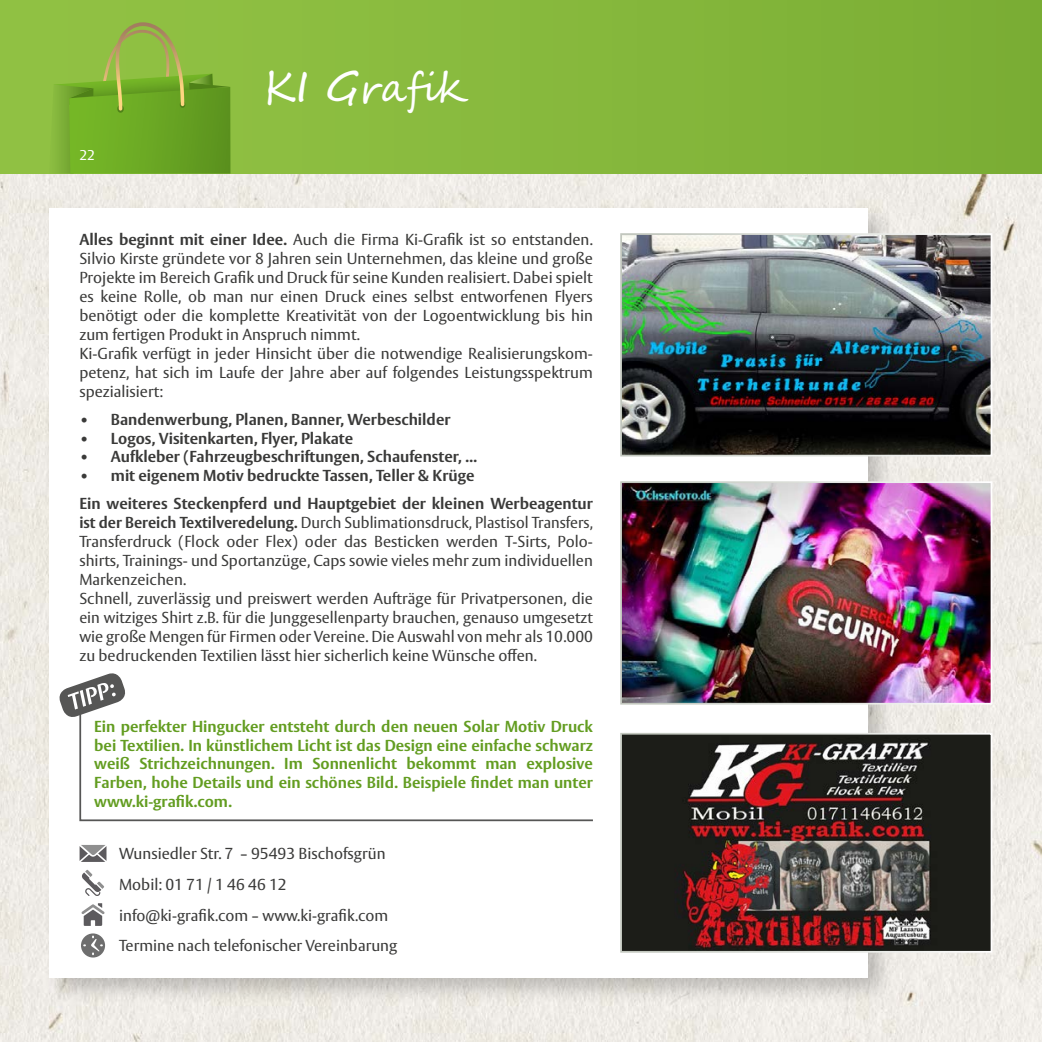
<style>
.page{position:relative;width:1042px;height:1042px;background:#fff}
.page>*{position:absolute;margin:0;border:0;box-sizing:border-box;transform-origin:0 0}
.t1{font:42px "Segoe Script";color:#fff}
.t2{font:15.75px/18.9px "Vesta Std";color:#3a3a39}
.t3{font:700 15.75px/18.9px "Vesta Std";color:#639d21;text-align:justify}
.t4{font:700 15.75px/28px "Vesta Std";color:#3a3a39}
.t5{font:14px "Vesta Std";color:#fff}
.s1{font-weight:700}
</style>
<div class="page">
<img style="left:0;top:174px;width:1041px;height:868px">
<div style="left:43px;top:202px;width:852px;height:802px;background:#000;opacity:.2"></div>
<div style="left:50px;top:208px;width:818px;height:769px;background:#fff"></div>
<svg style="left:81px;top:933px;width:24px;height:24px"></svg>
<svg style="left:80px;top:845px;width:26px;height:17px"></svg>
<svg style="left:82px;top:870px;width:22px;height:26px"></svg>
<svg style="left:81px;top:903px;width:24px;height:23px"></svg>
<div style="left:0;top:0;width:1041px;height:174px;background:#86b83c"></div>
<svg style="left:79px;top:718px;width:514px;height:104px"></svg>
<img style="left:623px;top:736px;width:366px;height:213px">
<div style="left:620px;top:733px;width:372px;height:219px;border:2px solid #fff"></div>
<img style="left:623px;top:236px;width:366px;height:217px">
<div style="left:620px;top:233px;width:372px;height:223px;border:2px solid #fff"></div>
<svg style="left:57px;top:22px;width:173px;height:152px"></svg>
<svg style="left:59px;top:673px;width:66px;height:45px"></svg>
<img style="left:623px;top:484px;width:366px;height:217px">
<div style="left:620px;top:481px;width:372px;height:223px;border:2px solid #fff"></div>
<p class="t5" style="left:79px;top:147px;width:17px">22</p>
<h1 class="t1" style="left:263px;top:56px;width:205px">KI Grafik</h1>
<p class="t2" style="left:79px;top:230px;width:515px"><span class="s1">Alles beginnt mit einer Idee.</span> Auch die Firma Ki-Grafik ist so entstanden.<br>Silvio Kirste gründete vor 8 Jahren sein Unternehmen, das kleine und große Projekte im Bereich Grafik und Druck für seine Kunden realisiert. Dabei spielt es keine Rolle, ob man nur einen Druck eines selbst entworfenen Flyers benötigt oder die komplette Kreativität von der Logoentwicklung bis hin zum fertigen Produkt in Anspruch nimmt.<br>Ki-Grafik verfügt in jeder Hinsicht über die notwendige Realisierungskom&shy;petenz, hat sich im Laufe der Jahre aber auf folgendes Leistungsspektrum spezialisiert:</p>
<p class="t4" style="left:79px;top:405px;width:373px">• Bandenwerbung, Planen, Banner, Werbeschilder</p>
<p class="t4" style="left:79px;top:424px;width:275px">• Logos, Visitenkarten, Flyer, Plakate</p>
<p class="t4" style="left:79px;top:443px;width:399px">• Aufkleber (Fahrzeugbeschriftungen, Schaufenster, ...</p>
<p class="t4" style="left:79px;top:462px;width:515px">• mit eigenem Motiv bedruckte Tassen, Teller &amp; Krüge<br>Ein weiteres Steckenpferd und Hauptgebiet der kleinen Werbeagentur</p>
<p class="t2" style="left:79px;top:513px;width:515px"><span class="s1">ist der Bereich Textilveredelung.</span> Durch Sublimationsdruck, Plastisol Transfers, Transferdruck (Flock oder Flex) oder das Besticken werden T-Sirts, Polo&shy;shirts, Trainings- und Sportanzüge, Caps sowie vieles mehr zum individuellen Markenzeichen.<br>Schnell, zuverlässig und preiswert werden Aufträge für Privatpersonen, die ein witziges Shirt z.B. für die Junggesellenparty brauchen, genauso umgesetzt wie große Mengen für Firmen oder Vereine. Die Auswahl von mehr als 10.000 zu bedruckenden Textilien lässt hier sicherlich keine Wünsche offen.</p>
<p class="t3" style="left:94px;top:716px;width:500px">Ein perfekter Hingucker entsteht durch den neuen Solar Motiv Druck bei Textilien. In künstlichem Licht ist das Design eine einfache schwarz weiß Strichzeichnungen. Im Sonnenlicht bekommt man explosive Farben, hohe Details und ein schönes Bild. Beispiele findet man unter www.ki-grafik.com.</p>
<p class="t2" style="left:119px;top:838px;width:280px;line-height:30.6px">Wunsiedler Str. 7 - 95493 Bischofsgrün Mobil: 01 71 / 1 46 46 12 info@ki-grafik.com - www.ki-grafik.com Termine nach telefonischer Vereinbarung</p>
</div>
